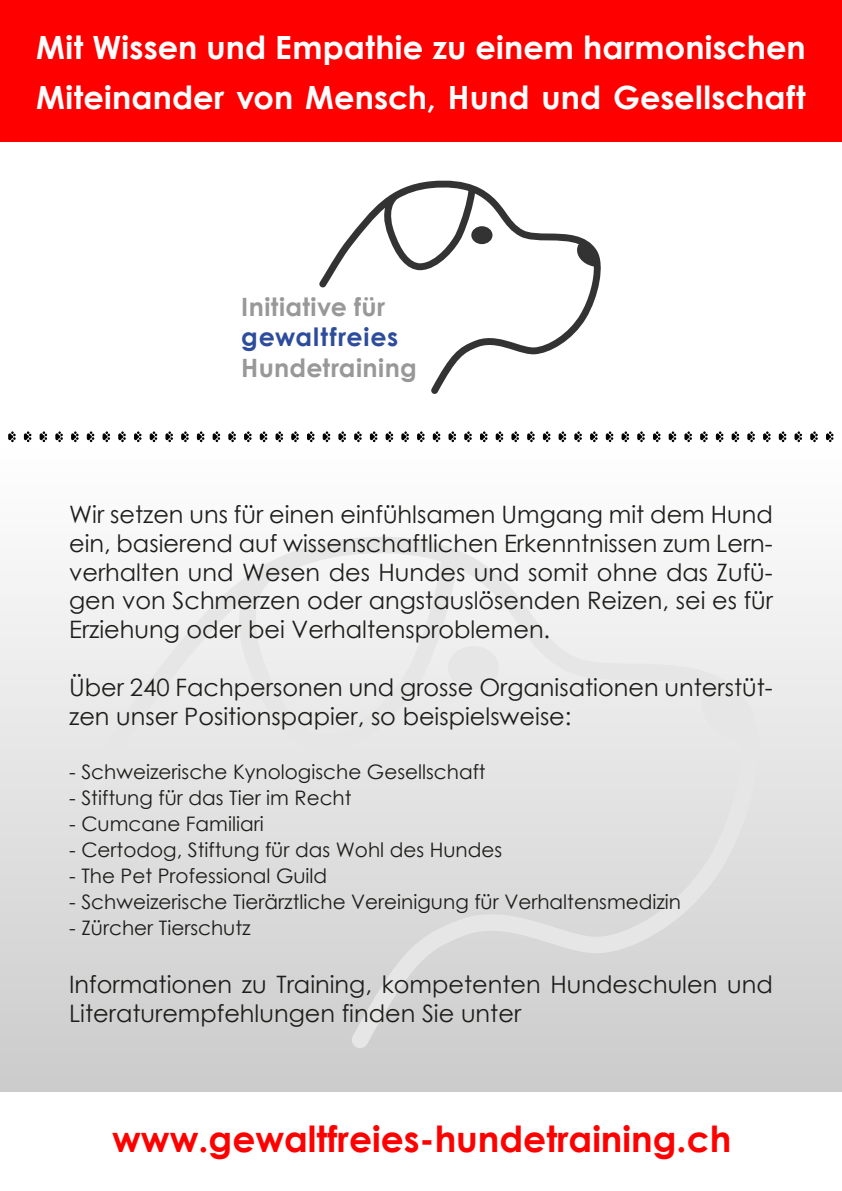
<style>
.page{position:relative;width:842px;height:1191px;background:#fff}
.page>*{position:absolute;margin:0;border:0;box-sizing:border-box;transform-origin:0 0}
.t1{font:700 36px "Century Gothic";color:#f00}
.t2{font:700 32px/50px "Century Gothic";letter-spacing:.005em;color:#fff}
.t3{font:700 25.2px "Century Gothic";letter-spacing:.015em;color:#989899}
.t4{font:700 25.2px "Century Gothic";letter-spacing:.035em;color:#2d4c9b}
.t5{font:24px/28.8px "Century Gothic";color:#1d1d1b}
.t6{font:20px "Century Gothic";color:#1d1d1b}
</style>
<div class="page">
<div style="left:0;top:0;width:842px;height:141px;background:#f00"></div>
<div style="left:0;top:438px;width:842px;height:653px;background:linear-gradient(to bottom,#fff,#cccbcb)"></div>
<svg style="left:319px;top:180px;width:282px;height:214px"></svg>
<div style="left:471px;top:226px;width:21px;height:18px;background:#333;border-radius:50%"></div>
<svg style="left:83px;top:528px;width:687px;height:520px;fill:#e5e4e4"></svg>
<div style="left:448px;top:646px;width:51px;height:43px;background:#e6e6e6;border-radius:50%"></div>
<svg style="left:244px;top:431px;width:8px;height:11px"></svg>
<svg style="left:260px;top:431px;width:7px;height:11px"></svg>
<svg style="left:275px;top:431px;width:8px;height:11px"></svg>
<svg style="left:291px;top:431px;width:8px;height:11px"></svg>
<svg style="left:307px;top:431px;width:7px;height:11px"></svg>
<svg style="left:323px;top:431px;width:7px;height:11px"></svg>
<svg style="left:338px;top:431px;width:8px;height:11px"></svg>
<svg style="left:354px;top:431px;width:8px;height:11px"></svg>
<svg style="left:370px;top:431px;width:7px;height:11px"></svg>
<svg style="left:386px;top:431px;width:7px;height:11px"></svg>
<svg style="left:87px;top:431px;width:7px;height:11px"></svg>
<svg style="left:103px;top:431px;width:7px;height:11px"></svg>
<svg style="left:118px;top:431px;width:8px;height:11px"></svg>
<svg style="left:134px;top:431px;width:7px;height:11px"></svg>
<svg style="left:150px;top:431px;width:7px;height:11px"></svg>
<svg style="left:165px;top:431px;width:8px;height:11px"></svg>
<svg style="left:181px;top:431px;width:8px;height:11px"></svg>
<svg style="left:197px;top:431px;width:7px;height:11px"></svg>
<svg style="left:213px;top:431px;width:7px;height:11px"></svg>
<svg style="left:228px;top:431px;width:8px;height:11px"></svg>
<svg style="left:8px;top:431px;width:8px;height:11px"></svg>
<svg style="left:24px;top:431px;width:7px;height:11px"></svg>
<svg style="left:40px;top:431px;width:7px;height:11px"></svg>
<svg style="left:55px;top:431px;width:8px;height:11px"></svg>
<svg style="left:71px;top:431px;width:8px;height:11px"></svg>
<svg style="left:716px;top:431px;width:7px;height:11px"></svg>
<svg style="left:732px;top:431px;width:7px;height:11px"></svg>
<svg style="left:747px;top:431px;width:8px;height:11px"></svg>
<svg style="left:763px;top:431px;width:7px;height:11px"></svg>
<svg style="left:779px;top:431px;width:7px;height:11px"></svg>
<svg style="left:794px;top:431px;width:8px;height:11px"></svg>
<svg style="left:810px;top:431px;width:8px;height:11px"></svg>
<svg style="left:826px;top:431px;width:7px;height:11px"></svg>
<svg style="left:559px;top:431px;width:7px;height:11px"></svg>
<svg style="left:574px;top:431px;width:8px;height:11px"></svg>
<svg style="left:590px;top:431px;width:8px;height:11px"></svg>
<svg style="left:606px;top:431px;width:7px;height:11px"></svg>
<svg style="left:621px;top:431px;width:8px;height:11px"></svg>
<svg style="left:637px;top:431px;width:8px;height:11px"></svg>
<svg style="left:653px;top:431px;width:7px;height:11px"></svg>
<svg style="left:669px;top:431px;width:7px;height:11px"></svg>
<svg style="left:684px;top:431px;width:8px;height:11px"></svg>
<svg style="left:700px;top:431px;width:8px;height:11px"></svg>
<svg style="left:401px;top:431px;width:8px;height:11px"></svg>
<svg style="left:417px;top:431px;width:8px;height:11px"></svg>
<svg style="left:433px;top:431px;width:7px;height:11px"></svg>
<svg style="left:448px;top:431px;width:8px;height:11px"></svg>
<svg style="left:464px;top:431px;width:8px;height:11px"></svg>
<svg style="left:480px;top:431px;width:7px;height:11px"></svg>
<svg style="left:496px;top:431px;width:7px;height:11px"></svg>
<svg style="left:511px;top:431px;width:8px;height:11px"></svg>
<svg style="left:527px;top:431px;width:8px;height:11px"></svg>
<svg style="left:543px;top:431px;width:7px;height:11px"></svg>
<h2 class="t2" style="left:36px;top:22px;width:771px">Mit Wissen und Empathie zu einem harmonischen<br>Miteinander von Mensch, Hund und Gesellschaft</h2>
<p class="t3" style="left:241px;top:291px;width:146px">Initiative für</p>
<p class="t4" style="left:241px;top:321px;width:159px">gewaltfreies</p>
<p class="t3" style="left:241px;top:352px;width:177px">Hundetraining</p>
<p class="t5" style="left:69px;top:499px;width:705px;text-align:justify">Wir setzen uns für einen einfühlsamen Umgang mit dem Hund ein, basierend auf wissenschaftlichen Erkenntnissen zum Lern&shy;verhalten und Wesen des Hundes und somit ohne das Zufü&shy;gen von Schmerzen oder angstauslösenden Reizen, sei es für Erziehung oder bei Verhaltensproblemen.</p>
<p class="t5" style="left:69px;top:672px;width:705px">Über 240 Fachpersonen und grosse Organisationen unterstüt&shy;zen unser Positionspapier, so beispielsweise:</p>
<p class="t6" style="left:69px;top:760px;width:418px">- Schweizerische Kynologische Gesellschaft</p>
<p class="t6" style="left:69px;top:786px;width:284px">- Stiftung für das Tier im Recht</p>
<p class="t6" style="left:69px;top:812px;width:196px">- Cumcane Familiari</p>
<p class="t6" style="left:69px;top:838px;width:435px">- Certodog, Stiftung für das Wohl des Hundes</p>
<p class="t6" style="left:69px;top:864px;width:260px">- The Pet Professional Guild</p>
<p class="t6" style="left:69px;top:890px;width:613px">- Schweizerische Tierärztliche Vereinigung für Verhaltensmedizin</p>
<p class="t6" style="left:69px;top:916px;width:183px">- Zürcher Tierschutz</p>
<p class="t5" style="left:69px;top:969px;width:705px">Informationen zu Training, kompetenten Hundeschulen und<br>Literaturempfehlungen finden Sie unter</p>
<h1 class="t1" style="left:112px;top:1115px;width:621px">www.gewaltfreies-hundetraining.ch</h1>
</div>
